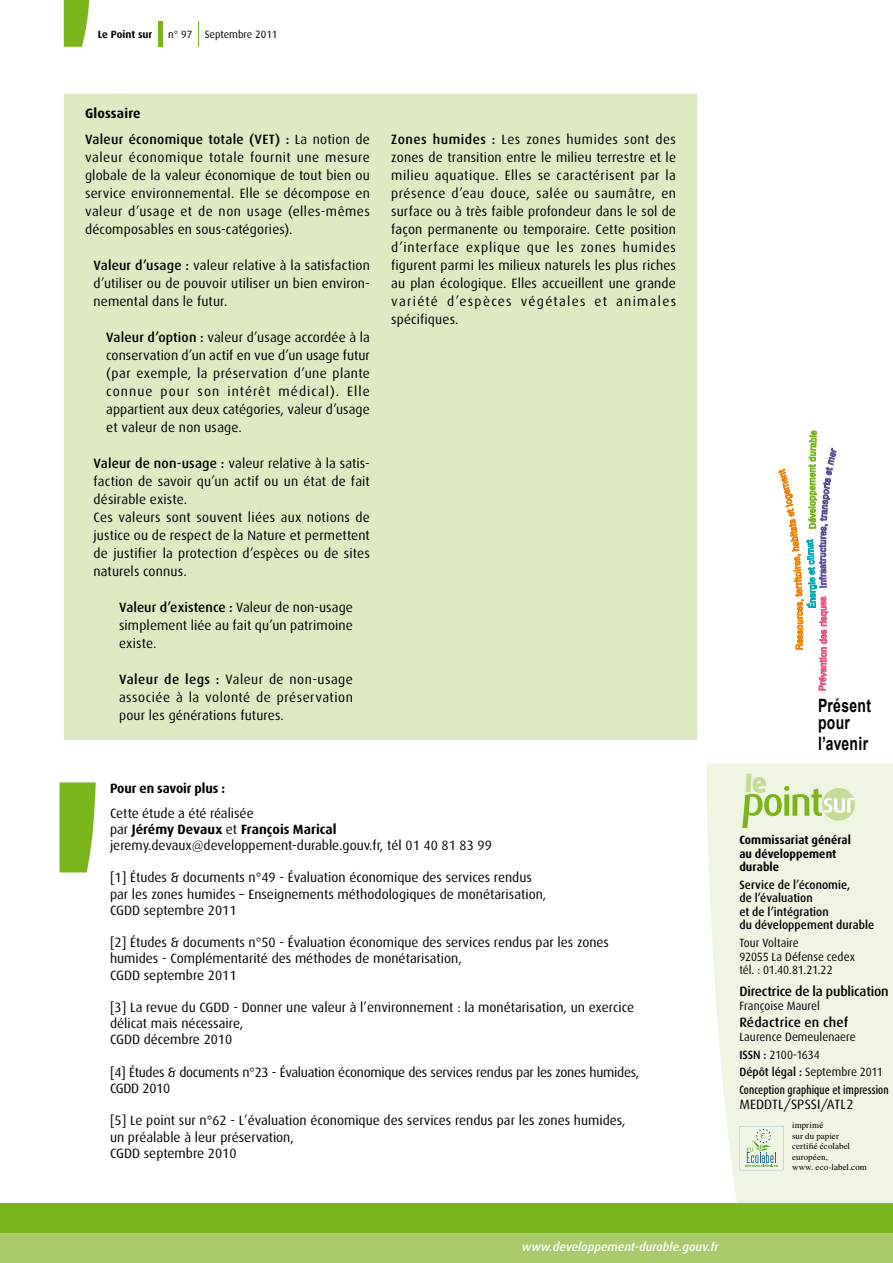
<style>
.page{position:relative;width:893px;height:1263px;background:#fff}
.page>*{position:absolute;margin:0;border:0;box-sizing:border-box;transform-origin:0 0}
.t1{font:700 26.4px "Dax OT";color:#c4db99}
.t2{font:700 18.3px/16.8px "Arial";letter-spacing:.025em;color:#000;scale:.76 1}
.t3{font:13.5px/18px "Dax";color:#000}
.t4{font:13.5px/16.2px "Dax";letter-spacing:-.02em;color:#000}
.t5{font:500 13.5px/26.1px "Dax";letter-spacing:.02em;color:#000}
.t6{font:500 13.5px "Dax OT";letter-spacing:-.01em;color:#000}
.t7{font:700 13.5px "Dax OT";letter-spacing:-.005em;color:#000}
.t8{font:500 13.5px "Dax OT";letter-spacing:.01em;color:#000}
.t9{font:500 12px/13.5px "Dax OT";letter-spacing:.005em;color:#000;scale:.95 1}
.t10{font:12px/13.5px "Dax OT";letter-spacing:.005em;color:#000;scale:.95 1}
.t11{font:700 12px/13.5px "Dax OT";letter-spacing:.005em;color:#000;scale:.95 1}
.t12{font:italic 500 12px "Dax";color:#fff}
.t13{font:10.5px "Dax";color:#000}
.t14{font:700 10.5px "Dax OT";color:#000}
.t15{font:9px/10.5px "Times";letter-spacing:.01em;color:#000}
.s1{font-weight:700}
.s2{font-weight:400}
.s3{font-weight:500}
</style>
<div class="page">
<div style="left:707px;top:763px;width:186px;height:440px;background:#eef5e2"></div>
<div style="left:0;top:1233px;width:893px;height:30px;background:#a9cb6b"></div>
<div style="left:0;top:1203px;width:893px;height:30px;background:#7ab51d"></div>
<svg style="left:778px;top:431px;width:58px;height:259px"></svg>
<svg style="left:60px;top:782px;width:36px;height:90px;background:#87bc34"></svg>
<svg style="left:742px;top:773px;width:112px;height:55px;background:#d6e7b9"></svg>
<svg style="left:739px;top:1126px;width:44px;height:44px;background:#d6e5d2"></svg>
<svg style="left:64px;top:0;width:26px;height:47px"></svg>
<hr style="left:158px;top:21px;width:4px;height:26px;background:#7ab51d">
<svg style="left:198px;top:21px;width:1px;height:26px"></svg>
<div style="left:64px;top:94px;width:633px;height:646px;background:#ddeac4"></div>
<p class="t14" style="left:98px;top:28px;width:56px">Le Point sur</p>
<p class="t13" style="left:168px;top:28px;width:111px">n° 97 Septembre 2011</p>
<p class="t5" style="left:85px;top:100px;width:286px"><span class="s1">Glossaire<br></span>Valeur économique totale (VET) : <span class="s2">La notion de</span></p>
<p class="t3" style="left:85px;top:148px;width:286px;text-align:justify">valeur économique totale fournit une mesure globale de la valeur économique de tout bien ou service environnemental. Elle se décompose en valeur d’usage et de non usage (elles-mêmes décomposables en sous-catégories).</p>
<p class="t3" style="left:94px;top:256px;width:278px;text-align:justify"><span class="s3">Valeur d’usage :</span> valeur relative à la satisfaction d’utiliser ou de pouvoir utiliser un bien environ&shy;nemental dans le futur.</p>
<p class="t3" style="left:106px;top:328px;width:265px;text-align:justify"><span class="s3">Valeur d’option :</span> valeur d’usage accordée à la conservation d’un actif en vue d’un usage futur (par exemple, la préservation d’une plante connue pour son intérêt médical). Elle appartient aux deux catégories, valeur d’usage et valeur de non usage.</p>
<p class="t3" style="left:94px;top:454px;width:278px"><span class="s3">Valeur de non-usage :</span> valeur relative à la satis&shy;faction de savoir qu’un actif ou un état de fait désirable existe.<br>Ces valeurs sont souvent liées aux notions de justice ou de respect de la Nature et permettent de justifier la protection d’espèces ou de sites naturels connus.</p>
<p class="t3" style="left:119px;top:598px;width:235px;text-align:justify"><span class="s3">Valeur d’existence :</span> Valeur de non-usage simplement liée au fait qu’un patrimoine existe.</p>
<p class="t3" style="left:119px;top:670px;width:235px;text-align:justify"><span class="s3">Valeur de legs :</span> Valeur de non-usage associée à la volonté de préservation pour les générations futures.</p>
<p class="t3" style="left:391px;top:130px;width:286px;text-align:justify"><span class="s3">Zones humides :</span> Les zones humides sont des zones de transition entre le milieu terrestre et le milieu aquatique. Elles se caractérisent par la présence d’eau douce, salée ou saumâtre, en surface ou à très faible profondeur dans le sol de façon permanente ou temporaire. Cette position d’interface explique que les zones humides figurent parmi les milieux naturels les plus riches au plan écologique. Elles accueillent une grande variété d’espèces végétales et animales spécifiques.</p>
<h2 class="t2" style="left:818px;top:698px;width:71px">Présent pour</h2>
<h2 class="t2" style="left:818px;top:736px;width:67px">l’avenir</h2>
<p class="t7" style="left:110px;top:780px;width:117px">Pour en savoir plus :</p>
<h1 class="t1" style="left:752px;top:768px;width:16px">e</h1>
<p class="t3" style="left:110px;top:805px;width:383px;line-height:16.2px">Cette étude a été réalisée<br>par <span class="s1">Jérémy Devaux</span> et <span class="s1">François Marical </span>jeremy.devaux@developpement-durable.gouv.fr, tél 01 40 81 83 99</p>
<p class="t3" style="left:110px;top:870px;width:438px;line-height:16.2px">[1] Études &amp; documents n°49 - Évaluation économique des services rendus par les zones humides – Enseignements méthodologiques de monétarisation,<br>CGDD septembre 2011</p>
<p class="t3" style="left:110px;top:934px;width:500px;line-height:16.2px">[2] Études &amp; documents n°50 - Évaluation économique des services rendus par les zones humides - Complémentarité des méthodes de monétarisation,<br>CGDD septembre 2011</p>
<p class="t3" style="left:110px;top:999px;width:526px;line-height:16.2px">[3] La revue du CGDD - Donner une valeur à l’environnement : la monétarisation, un exercice délicat mais nécessaire,<br>CGDD décembre 2010</p>
<p class="t4" style="left:110px;top:1064px;width:531px">[4] Études &amp; documents n°23 - Évaluation économique des services rendus par les zones humides,<br>CGDD 2010</p>
<p class="t3" style="left:110px;top:1113px;width:517px;line-height:16.2px">[5] Le point sur n°62 - L’évaluation économique des services rendus par les zones humides, un préalable à leur préservation,<br>CGDD septembre 2010</p>
<p class="t11" style="left:739px;top:833px;width:119px">Commissariat général au développement durable</p>
<p class="t9" style="left:739px;top:878px;width:144px">Service de l’économie,<br>de l’évaluation<br>et de l’intégration<br>du développement durable</p>
<p class="t10" style="left:739px;top:936px;width:123px">Tour Voltaire<br>92055 La Défense cedex tél. : 01.40.81.21.22</p>
<p class="t6" style="left:739px;top:984px;width:151px">Directrice de la publication</p>
<p class="t10" style="left:739px;top:999px;width:86px">Françoise Maurel</p>
<p class="t8" style="left:739px;top:1015px;width:110px">Rédactrice en chef</p>
<p class="t9" style="left:739px;top:1028px;width:159px;line-height:17.7px"><span class="s2">Laurence Demeulenaere<br></span>ISSN : <span class="s2">2100-1634<br></span>Dépôt légal : <span class="s2">Septembre 2011<br></span>Conception graphique et impression</p>
<p class="t3" style="left:739px;top:1095px;width:116px">MEDDTL/SPSSI/ATL2</p>
<p class="t15" style="left:792px;top:1120px;width:76px">imprimé<br>sur du papier certifié écolabel européen,<br>www. eco-label.com</p>
<p class="t12" style="left:522px;top:1240px;width:198px">www.developpement-durable.gouv.fr</p>
</div>
